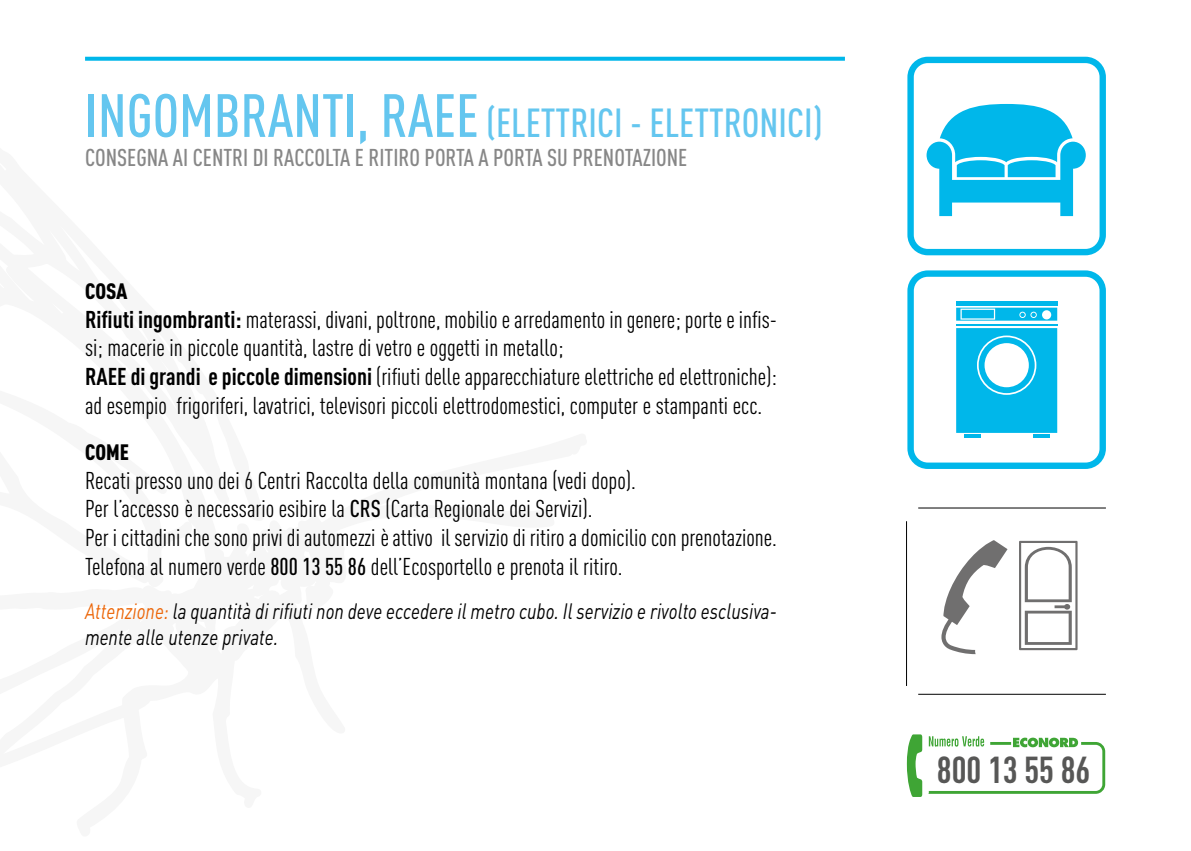
<style>
.page{position:relative;width:1191px;height:851px;background:#fff}
.page>*{position:absolute;margin:0;border:0;box-sizing:border-box;transform-origin:0 0}
.t1{font:500 40px "DIN Cond";color:#64c6ef}
.t2{font:700 37px "DIN Cond";color:#575756}
.t3{font:24px/28.8px "DIN Cond";color:#000}
.t4{font:500 24px "DIN Cond";color:#878787}
.t5{font:italic 22px/26.4px "DIN";color:#000;scale:.8 1}
.t6{font:900 22px "DIN Cond";letter-spacing:-.005em;color:#000}
.s1{font-size:60px}
.s2{font-weight:700}
.s3{font-weight:500}
.s4{color:#ec6608}
</style>
<div class="page">
<svg style="left:85px;top:57px;width:760px;height:4px;background:#10bbeb"></svg>
<hr style="left:906px;top:521px;width:1px;height:164px;background:#000">
<svg style="left:1019px;top:540px;width:58px;height:110px"></svg>
<hr style="left:918px;top:507px;width:188px;height:1px;background:#000">
<hr style="left:918px;top:693px;width:188px;height:1px;background:#000">
<svg style="left:907px;top:57px;width:199px;height:198px"></svg>
<svg style="left:907px;top:270px;width:199px;height:199px"></svg>
<svg style="left:941px;top:540px;width:66px;height:114px"></svg>
<svg style="left:907px;top:734px;width:15px;height:62px"></svg>
<svg style="left:928px;top:736px;width:177px;height:57px"></svg>
<h1 class="t1" style="left:85px;top:99px;width:739px"><span class="s1">INGOMBRANTI, RAEE</span> (ELETTRICI - ELETTRONICI)</h1>
<p class="t4" style="left:85px;top:143px;width:604px">CONSEGNA AI CENTRI DI RACCOLTA E RITIRO PORTA A PORTA SU PRENOTAZIONE</p>
<p class="t6" style="left:85px;top:277px;width:44px">COSA</p>
<p class="t3" style="left:85px;top:304px;width:693px"><span class="s2">Rifiuti ingombranti:</span> materassi, divani, poltrone, mobilio e arredamento in genere; porte e infis&shy;si; macerie in piccole quantità, lastre di vetro e oggetti in metallo;<br><span class="s2">RAEE di grandi e piccole dimensioni</span> (rifiuti delle apparecchiature elettriche ed elettroniche): ad esempio frigoriferi, lavatrici, televisori piccoli elettrodomestici, computer e stampanti ecc.</p>
<p class="t6" style="left:85px;top:438px;width:45px">COME</p>
<p class="t3" style="left:85px;top:465px;width:693px">Recati presso uno dei 6 Centri Raccolta della comunità montana (vedi dopo).<br>Per l’accesso è necessario esibire la <span class="s3">CRS</span> (Carta Regionale dei Servizi).<br>Per i cittadini che sono privi di automezzi è attivo il servizio di ritiro a domicilio con prenotazione.<br>Telefona al numero verde <span class="s3">800 13 55 86</span> dell’Ecosportello e prenota il ritiro.</p>
<p class="t5" style="left:85px;top:597px;width:866px"><span class="s4">Attenzione:</span> la quantità di rifiuti non deve eccedere il metro cubo. Il servizio e rivolto esclusiva&shy;mente alle utenze private.</p>
<h2 class="t2" style="left:937px;top:746px;width:155px">800 13 55 86</h2>
</div>
